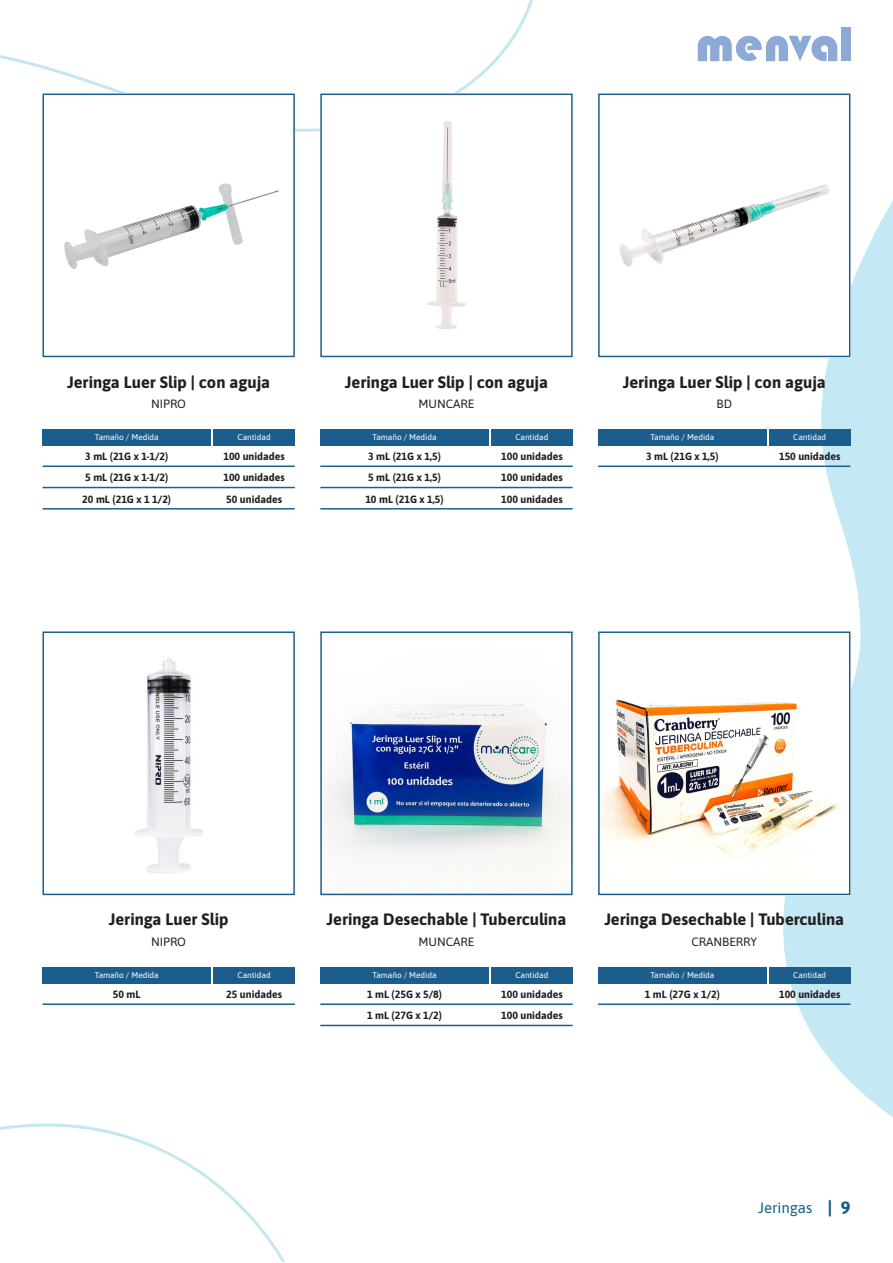
<style>
.page{position:relative;width:893px;height:1263px;background:#fff}
.page>*{position:absolute;margin:0;border:0;box-sizing:border-box;transform-origin:0 0}
.t1{font:700 18px "Asap";color:#135f8c}
.t2{font:700 16.5px "Asap";color:#231f20}
.t3{font:15px "Asap";color:#135f8c}
.t4{font:12px "Asap";color:#231f20}
.t5{font:700 10.5px "Asap";color:#231f20}
.t6{font:8.25px "Asap";color:#fff}
</style>
<div class="page">
<svg style="left:667px;top:200px;width:226px;height:917px"></svg>
<svg style="left:0;top:967px;width:285px;height:295px"></svg>
<svg style="left:698px;top:36px;width:139px;height:25px"></svg>
<div style="left:841px;top:27px;width:10px;height:34px;background:#8da9d5"></div>
<svg style="left:0;top:0;width:533px;height:132px"></svg>
<div style="left:598px;top:967px;width:168px;height:17px;background:#1b5e8d"></div>
<img style="left:601px;top:634px;width:246px;height:258px">
<div style="left:769px;top:967px;width:81px;height:17px;background:#1b5e8d"></div>
<div style="left:598px;top:631px;width:252px;height:264px;border:2px solid #1b5f8e"></div>
<hr style="left:598px;top:1003px;width:252px;height:2px;background:#1b5f8e">
<div style="left:320px;top:967px;width:169px;height:17px;background:#1b5e8d"></div>
<img style="left:323px;top:704px;width:247px;height:169px">
<div style="left:491px;top:967px;width:82px;height:17px;background:#1b5e8d"></div>
<div style="left:320px;top:631px;width:253px;height:264px;border:2px solid #1b5f8e"></div>
<hr style="left:320px;top:1003px;width:253px;height:2px;background:#1b5f8e">
<hr style="left:320px;top:1025px;width:253px;height:1px;background:#1b5f8e">
<div style="left:43px;top:967px;width:168px;height:17px;background:#1b5e8d"></div>
<img style="left:134px;top:658px;width:69px;height:215px">
<div style="left:213px;top:967px;width:82px;height:17px;background:#1b5e8d"></div>
<div style="left:43px;top:631px;width:252px;height:264px;border:2px solid #1b5f8e"></div>
<hr style="left:43px;top:1003px;width:252px;height:2px;background:#1b5f8e">
<div style="left:43px;top:429px;width:168px;height:17px;background:#1b5e8d"></div>
<img style="left:46px;top:97px;width:246px;height:172px">
<div style="left:213px;top:429px;width:82px;height:17px;background:#1b5e8d"></div>
<div style="left:43px;top:94px;width:252px;height:263px;border:2px solid #1b5f8e"></div>
<hr style="left:43px;top:465px;width:252px;height:2px;background:#1b5f8e">
<hr style="left:43px;top:487px;width:252px;height:1px;background:#1b5f8e">
<hr style="left:43px;top:508px;width:252px;height:1px;background:#1b5f8e">
<div style="left:320px;top:429px;width:169px;height:17px;background:#1b5e8d"></div>
<img style="left:323px;top:97px;width:210px;height:232px">
<div style="left:491px;top:429px;width:82px;height:17px;background:#1b5e8d"></div>
<div style="left:320px;top:94px;width:253px;height:263px;border:2px solid #1b5f8e"></div>
<hr style="left:320px;top:508px;width:253px;height:1px;background:#1b5f8e">
<hr style="left:320px;top:465px;width:253px;height:2px;background:#1b5f8e">
<hr style="left:320px;top:487px;width:253px;height:1px;background:#1b5f8e">
<div style="left:598px;top:429px;width:168px;height:17px;background:#1b5e8d"></div>
<img style="left:619px;top:184px;width:228px;height:170px">
<div style="left:769px;top:429px;width:81px;height:17px;background:#1b5e8d"></div>
<div style="left:598px;top:94px;width:252px;height:263px;border:2px solid #1b5f8e"></div>
<hr style="left:598px;top:465px;width:252px;height:2px;background:#1b5f8e">
<p class="t2" style="left:67px;top:370px;width:205px">Jeringa Luer Slip | con aguja</p>
<p class="t4" style="left:151px;top:395px;width:36px">NIPRO</p>
<p class="t2" style="left:345px;top:370px;width:205px">Jeringa Luer Slip | con aguja</p>
<p class="t4" style="left:418px;top:395px;width:57px">MUNCARE</p>
<p class="t2" style="left:623px;top:370px;width:205px">Jeringa Luer Slip | con aguja</p>
<p class="t4" style="left:717px;top:395px;width:17px">BD</p>
<p class="t6" style="left:95px;top:431px;width:65px">Tamaño / Medida</p>
<p class="t6" style="left:238px;top:431px;width:35px">Cantidad</p>
<p class="t6" style="left:373px;top:431px;width:65px">Tamaño / Medida</p>
<p class="t6" style="left:515px;top:431px;width:35px">Cantidad</p>
<p class="t6" style="left:650px;top:431px;width:65px">Tamaño / Medida</p>
<p class="t6" style="left:793px;top:431px;width:35px">Cantidad</p>
<p class="t5" style="left:85px;top:449px;width:84px">3 mL (21G x 1-1/2)</p>
<p class="t5" style="left:223px;top:449px;width:63px">100 unidades</p>
<p class="t5" style="left:85px;top:470px;width:84px">5 mL (21G x 1-1/2)</p>
<p class="t5" style="left:223px;top:470px;width:63px">100 unidades</p>
<p class="t5" style="left:82px;top:491px;width:90px">20 mL (21G x 1 1/2)</p>
<p class="t5" style="left:226px;top:491px;width:57px">50 unidades</p>
<p class="t5" style="left:368px;top:449px;width:74px">3 mL (21G x 1,5)</p>
<p class="t5" style="left:501px;top:449px;width:63px">100 unidades</p>
<p class="t5" style="left:368px;top:470px;width:74px">5 mL (21G x 1,5)</p>
<p class="t5" style="left:501px;top:470px;width:63px">100 unidades</p>
<p class="t5" style="left:365px;top:491px;width:80px">10 mL (21G x 1,5)</p>
<p class="t5" style="left:501px;top:491px;width:63px">100 unidades</p>
<p class="t5" style="left:646px;top:449px;width:74px">3 mL (21G x 1,5)</p>
<p class="t5" style="left:779px;top:449px;width:63px">150 unidades</p>
<p class="t2" style="left:109px;top:908px;width:121px">Jeringa Luer Slip</p>
<p class="t4" style="left:151px;top:933px;width:36px">NIPRO</p>
<p class="t2" style="left:326px;top:908px;width:241px">Jeringa Desechable | Tuberculina</p>
<p class="t4" style="left:418px;top:933px;width:57px">MUNCARE</p>
<p class="t2" style="left:604px;top:908px;width:241px">Jeringa Desechable | Tuberculina</p>
<p class="t4" style="left:691px;top:933px;width:67px">CRANBERRY</p>
<p class="t6" style="left:95px;top:969px;width:65px">Tamaño / Medida</p>
<p class="t6" style="left:238px;top:969px;width:35px">Cantidad</p>
<p class="t6" style="left:373px;top:969px;width:65px">Tamaño / Medida</p>
<p class="t6" style="left:515px;top:969px;width:35px">Cantidad</p>
<p class="t6" style="left:650px;top:969px;width:65px">Tamaño / Medida</p>
<p class="t6" style="left:793px;top:969px;width:35px">Cantidad</p>
<p class="t5" style="left:113px;top:987px;width:29px">50 mL</p>
<p class="t5" style="left:226px;top:987px;width:57px">25 unidades</p>
<p class="t5" style="left:367px;top:987px;width:77px">1 mL (25G x 5/8)</p>
<p class="t5" style="left:501px;top:987px;width:63px">100 unidades</p>
<p class="t5" style="left:645px;top:987px;width:77px">1 mL (27G x 1/2)</p>
<p class="t5" style="left:779px;top:987px;width:63px">100 unidades</p>
<p class="t5" style="left:367px;top:1008px;width:77px">1 mL (27G x 1/2)</p>
<p class="t5" style="left:501px;top:1008px;width:63px">100 unidades</p>
<p class="t3" style="left:758px;top:1198px;width:56px">Jeringas</p>
<p class="t1" style="left:828px;top:1195px;width:24px">| 9</p>
</div>
